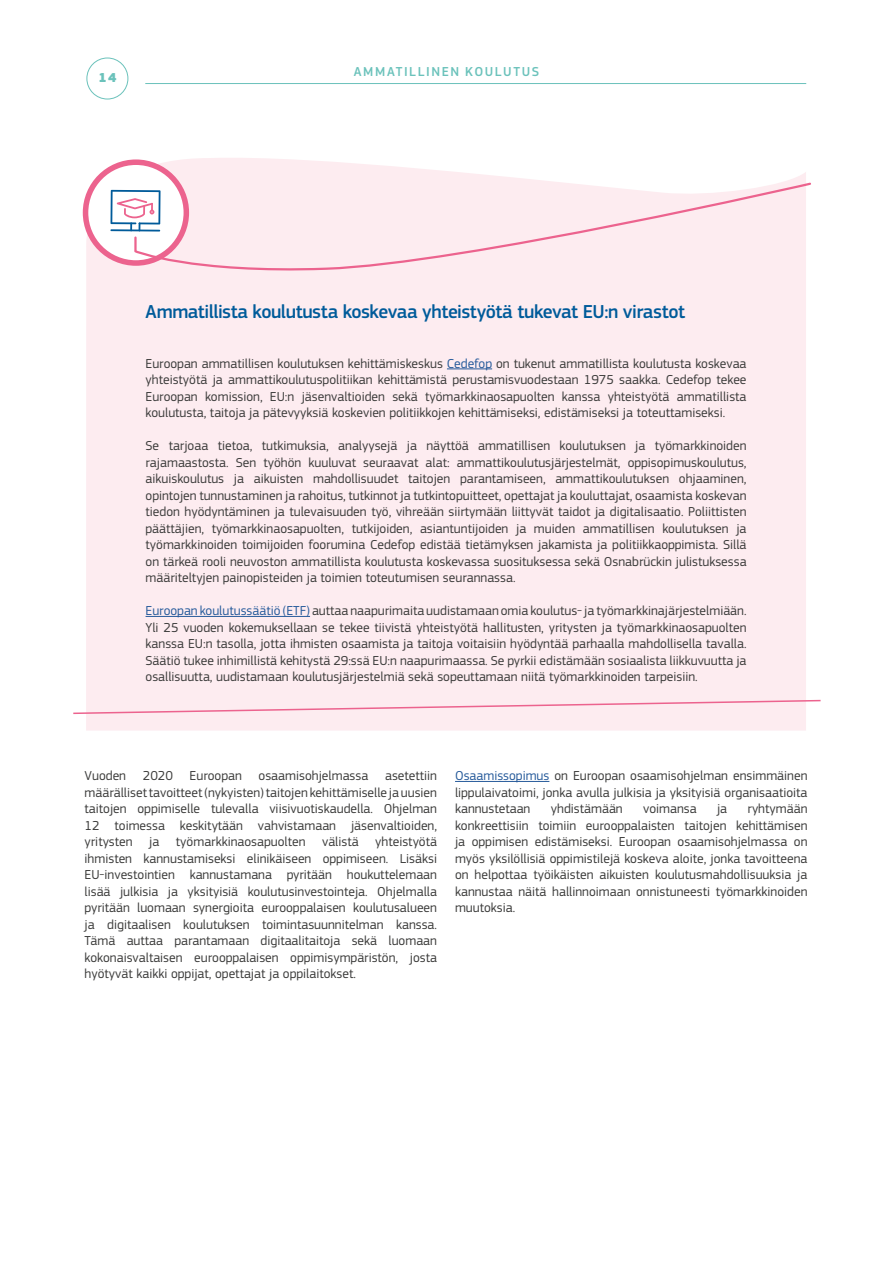
<style>
.page{position:relative;width:893px;height:1263px;background:#fff}
.page>*{position:absolute;margin:0;border:0;box-sizing:border-box;transform-origin:0 0}
.H4{font:500 19.5px "EC Square Sans Pro";letter-spacing:-.025em;color:#005b9a}
.Body{font:13.5px/16.5px "EC Square Sans Pro";color:#3c3c3b;text-align:justify}
.t1{font:500 13.5px "EC Square Sans Pro";letter-spacing:.12em;color:#6bc2bb}
.t2{font:900 13.5px "EC Square Sans Pro Extra";color:#6bc2bb}
.s1{color:#275b9b}
</style>
<div class="page">
<div style="left:82px;top:158px;width:724px;height:573px;background:#fdecf0"></div>
<svg style="left:73px;top:699px;width:748px;height:16px;background:#fbdfe7"></svg>
<div style="left:86px;top:162px;width:100px;height:101px;background:#fff;border-radius:50%"></div>
<div style="left:83px;top:159px;width:106px;height:107px;border:6px solid #ec638e;border-radius:50%"></div>
<svg style="left:133px;top:181px;width:678px;height:92px;background:#fce9ed"></svg>
<svg style="left:134px;top:238px;width:3px;height:13px"></svg>
<hr style="left:110px;top:229px;width:50px;height:3px;background:#005b9a">
<svg style="left:110px;top:190px;width:51px;height:41px"></svg>
<hr style="left:455px;top:781px;width:94px;height:1px;background:#275b9b">
<hr style="left:447px;top:368px;width:45px;height:1px;background:#275b9b">
<hr style="left:146px;top:616px;width:164px;height:1px;background:#275b9b">
<hr style="left:145px;top:83px;width:661px;height:1px;background:#6bc2bb">
<div style="left:87px;top:58px;width:41px;height:41px;border:1px solid #6bc2bb;border-radius:50%"></div>
<p class="t2" style="left:98px;top:69px;width:19px">14</p>
<p class="t1" style="left:354px;top:64px;width:187px">AMMATILLINEN KOULUTUS</p>
<p class="H4" style="left:146px;top:300px;width:541px">Ammatillista koulutusta koskevaa yhteistyötä tukevat EU:n virastot</p>
<p class="Body" style="left:146px;top:355px;width:602px">Euroopan ammatillisen koulutuksen kehittämiskeskus <span class="s1">Cedefop</span> on tukenut ammatillista koulutusta koskevaa yhteistyötä ja ammattikoulutuspolitiikan kehittämistä perustamisvuodestaan 1975 saakka. Cedefop tekee Euroopan komission, EU:n jäsenvaltioiden sekä työmarkkinaosapuolten kanssa yhteistyötä ammatillista koulutusta, taitoja ja pätevyyksiä koskevien politiikkojen kehittämiseksi, edistämiseksi ja toteuttamiseksi.</p>
<p class="Body" style="left:146px;top:437px;width:602px">Se tarjoaa tietoa, tutkimuksia, analyysejä ja näyttöä ammatillisen koulutuksen ja työmarkkinoiden rajamaastosta. Sen työhön kuuluvat seuraavat alat: ammattikoulutusjärjestelmät, oppisopimuskoulutus, aikuiskoulutus ja aikuisten mahdollisuudet taitojen parantamiseen, ammattikoulutuksen ohjaaminen, opintojen tunnustaminen ja rahoitus, tutkinnot ja tutkintopuitteet, opettajat ja kouluttajat, osaamista koskevan tiedon hyödyntäminen ja tulevaisuuden työ, vihreään siirtymään liittyvät taidot ja digitalisaatio. Poliittisten päättäjien, työmarkkinaosapuolten, tutkijoiden, asiantuntijoiden ja muiden ammatillisen koulutuksen ja työmarkkinoiden toimijoiden foorumina Cedefop edistää tietämyksen jakamista ja politiikkaoppimista. Sillä on tärkeä rooli neuvoston ammatillista koulutusta koskevassa suosituksessa sekä Osnabrückin julistuksessa määriteltyjen painopisteiden ja toimien toteutumisen seurannassa.</p>
<p class="Body" style="left:146px;top:602px;width:602px"><span class="s1">Euroopan koulutussäätiö (ETF)</span> auttaa naapurimaita uudistamaan omia koulutus- ja työmarkkinajärjestelmiään.<br>Yli 25 vuoden kokemuksellaan se tekee tiivistä yhteistyötä hallitusten, yritysten ja työmarkkinaosapuolten kanssa EU:n tasolla, jotta ihmisten osaamista ja taitoja voitaisiin hyödyntää parhaalla mahdollisella tavalla.<br>Säätiö tukee inhimillistä kehitystä 29:ssä EU:n naapurimaassa. Se pyrkii edistämään sosiaalista liikkuvuutta ja osallisuutta, uudistamaan koulutusjärjestelmiä sekä sopeuttamaan niitä työmarkkinoiden tarpeisiin.</p>
<p class="Body" style="left:85px;top:767px;width:354px">Vuoden 2020 Euroopan osaamisohjelmassa asetettiin määrälliset tavoitteet (nykyisten) taitojen kehittämiselle ja uusien taitojen oppimiselle tulevalla viisivuotiskaudella. Ohjelman 12 toimessa keskitytään vahvistamaan jäsenvaltioiden, yritysten ja työmarkkinaosapuolten välistä yhteistyötä ihmisten kannustamiseksi elinikäiseen oppimiseen. Lisäksi EU-investointien kannustamana pyritään houkuttelemaan lisää julkisia ja yksityisiä koulutusinvestointeja. Ohjelmalla pyritään luomaan synergioita eurooppalaisen koulutusalueen ja digitaalisen koulutuksen toimintasuunnitelman kanssa.<br>Tämä auttaa parantamaan digitaalitaitoja sekä luomaan kokonaisvaltaisen eurooppalaisen oppimisympäristön, josta hyötyvät kaikki oppijat, opettajat ja oppilaitokset.</p>
<p class="Body" style="left:455px;top:767px;width:354px"><span class="s1">Osaamissopimus</span> on Euroopan osaamisohjelman ensimmäinen lippulaivatoimi, jonka avulla julkisia ja yksityisiä organisaatioita kannustetaan</p>
<p class="Body" style="left:455px;top:800px;width:354px;text-indent:293px">ryhtymään konkreettisiin toimiin eurooppalaisten taitojen kehittämisen ja oppimisen edistämiseksi. Euroopan osaamisohjelmassa on myös yksilöllisiä oppimistilejä koskeva aloite, jonka tavoitteena on helpottaa työikäisten aikuisten koulutusmahdollisuuksia ja kannustaa näitä hallinnoimaan onnistuneesti työmarkkinoiden muutoksia.</p>
<p class="Body" style="left:551px;top:800px;width:73px">yhdistämään</p>
<p class="Body" style="left:643px;top:800px;width:55px">voimansa</p>
<p class="Body" style="left:717px;top:800px;width:12px">ja</p>
</div>
